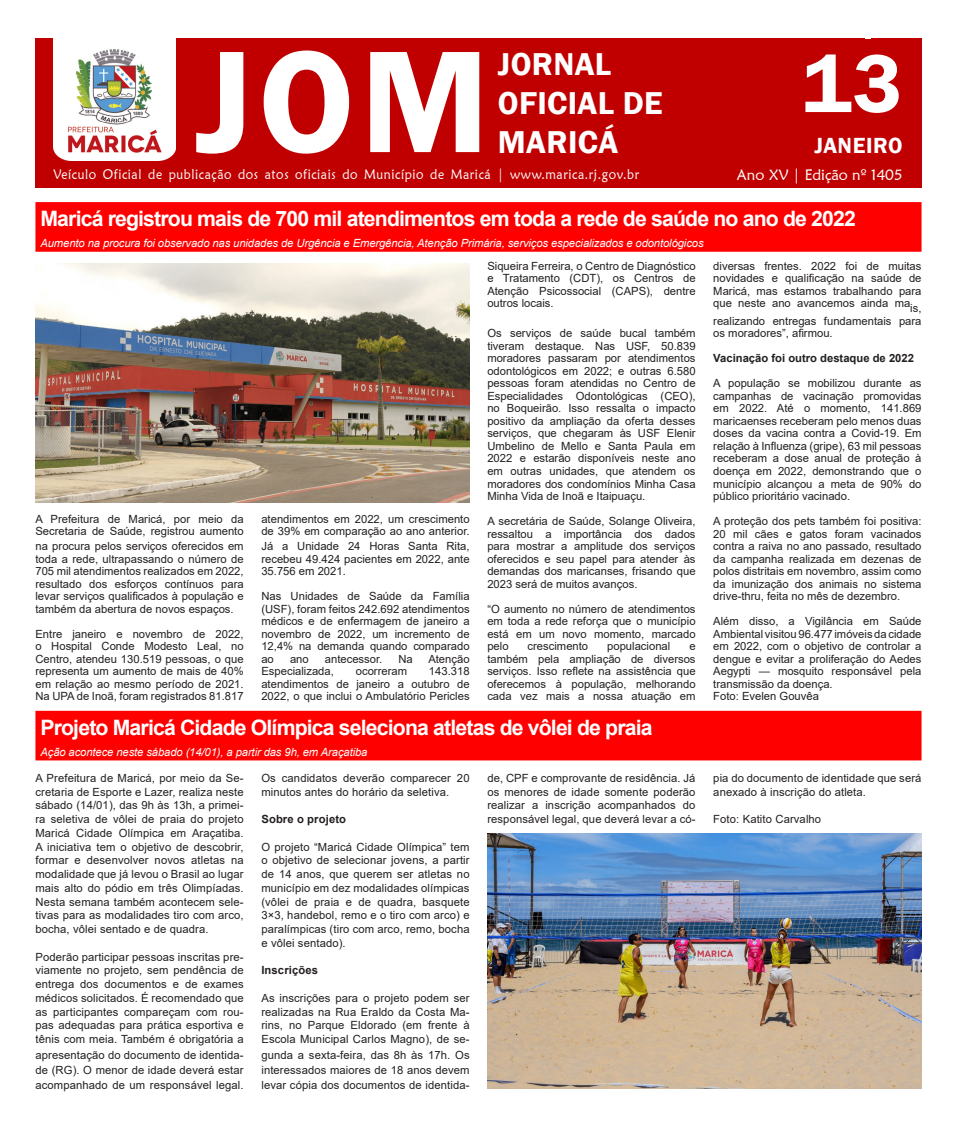
<style>
.page{position:relative;width:957px;height:1124px;background:#fff}
.page>*{position:absolute;margin:0;border:0;box-sizing:border-box;transform-origin:0 0}
.t1{font:600 150px "Franklin Gothic";color:#fff}
.t2{font:600 85px "Franklin Gothic";color:#fff}
.t3{font:600 32.5px "Franklin Gothic";letter-spacing:.01em;color:#fff}
.t4{font:600 22.5px "Franklin Gothic";letter-spacing:.025em;color:#fff}
.t5{font:700 21.25px "Arial";letter-spacing:-.04em;color:#fff}
.t6{font:15px "Maiandra GD";color:#fff}
.t7{font:13.75px "Maiandra GD";letter-spacing:.05em;color:#fff;scale:.9 1}
.t8{font:11.25px/12.5px "Arial";color:#231f20;text-align:justify}
.t9{font:italic 11.25px "Arial";letter-spacing:-.01em;color:#fff}
.t10{font:700 11.25px "Arial";color:#231f20}
</style>
<div class="page">
<div style="left:870px;top:38px;width:51px;height:21px;background:#c00000"></div>
<div style="left:35px;top:38px;width:830px;height:21px;background:#c00000"></div>
<div style="left:35px;top:202px;width:886px;height:50px;background:#f00"></div>
<img style="left:35px;top:263px;width:435px;height:240px">
<div style="left:35px;top:710px;width:886px;height:50px;background:#f00"></div>
<img style="left:487px;top:833px;width:434px;height:254px">
<div style="left:35px;top:39px;width:886px;height:149px;background:#c00000"></div>
<img style="left:54px;top:38px;width:121px;height:123px">
<p class="t1" style="left:195px;top:9px;width:295px">JOM</p>
<p class="t3" style="left:498px;top:44px;width:115px">JORNAL</p>
<p class="t3" style="left:498px;top:83px;width:166px">OFICIAL DE</p>
<p class="t3" style="left:498px;top:122px;width:122px">MARICÁ</p>
<p class="t2" style="left:801px;top:31px;width:102px">13</p>
<p class="t4" style="left:814px;top:131px;width:90px">JANEIRO</p>
<p class="t7" style="left:54px;top:166px;width:652px">Veículo Oficial de publicação dos atos oficiais do Município de Maricá | www.marica.rj.gov.br</p>
<p class="t6" style="left:737px;top:166px;width:167px">Ano XV | Edição nº 1405</p>
<p class="t5" style="left:40px;top:203px;width:817px">Maricá registrou mais de 700 mil atendimentos em toda a rede de saúde no ano de 2022</p>
<p class="t9" style="left:40px;top:236px;width:664px">Aumento na procura foi observado nas unidades de Urgência e Emergência, Atenção Primária, serviços especializados e odontológicos</p>
<p class="t8" style="left:713px;top:259px;width:210px">diversas frentes. 2022 foi de muitas novidades e qualificação na saúde de Maricá, mas estamos trabalhando para que neste ano avancemos ainda mais,</p>
<p class="t8" style="left:713px;top:314px;width:210px">realizando entregas fundamentais para os moradores”, afirmou.</p>
<p class="t10" style="left:713px;top:350px;width:202px">Vacinação foi outro destaque de 2022</p>
<p class="t8" style="left:713px;top:377px;width:210px">A população se mobilizou durante as campanhas de vacinação promovidas em 2022. Até o momento, 141.869 maricaenses receberam pelo menos duas doses da vacina contra a Covid-19. Em relação à Influenza (gripe), 63 mil pessoas receberam a dose anual de proteção à doença em 2022, demonstrando que o município alcançou a meta de 90% do público prioritário vacinado.</p>
<p class="t8" style="left:713px;top:514px;width:210px">A proteção dos pets também foi positiva:<br>20 mil cães e gatos foram vacinados contra a raiva no ano passado, resultado da campanha realizada em dezenas de polos distritais em novembro, assim como da imunização dos animais no sistema drive-thru, feita no mês de dezembro.</p>
<p class="t8" style="left:713px;top:614px;width:210px">Além disso, a Vigilância em Saúde Ambiental visitou 96.477 imóveis da cidade em 2022, com o objetivo de controlar a dengue e evitar a proliferação do Aedes Aegypti — mosquito responsável pela transmissão da doença.</p>
<p class="t8" style="left:713px;top:689px;width:107px">Foto: Evelen Gouvêa</p>
<p class="t8" style="left:487px;top:259px;width:210px">Siqueira Ferreira, o Centro de Diagnóstico e Tratamento (CDT), os Centros de Atenção Psicossocial (CAPS), dentre outros locais.</p>
<p class="t8" style="left:487px;top:327px;width:210px">Os serviços de saúde bucal também tiveram destaque. Nas USF, 50.839 moradores passaram por atendimentos odontológicos em 2022; e outras 6.580 pessoas foram atendidas no Centro de Especialidades Odontológicas (CEO), no Boqueirão. Isso ressalta o impacto positivo da ampliação da oferta desses serviços, que chegaram às USF Elenir Umbelino de Mello e Santa Paula em 2022 e estarão disponíveis neste ano em outras unidades, que atendem os moradores dos condomínios Minha Casa Minha Vida de Inoã e Itaipuaçu.</p>
<p class="t8" style="left:487px;top:514px;width:210px">A secretária de Saúde, Solange Oliveira, ressaltou a importância dos dados para mostrar a amplitude dos serviços oferecidos e seu papel para atender às demandas dos maricanses, frisando que 2023 será de muitos avanços.</p>
<p class="t8" style="left:487px;top:602px;width:210px">“O aumento no número de atendimentos em toda a rede reforça que o município está em um novo momento, marcado pelo</p>
<p class="t8" style="left:35px;top:512px;width:210px">A Prefeitura de Maricá, por meio da<br>Secretaria de Saúde, registrou aumento</p>
<p class="t8" style="left:35px;top:540px;width:210px">na procura pelos serviços oferecidos em toda a rede, ultrapassando o número de 705 mil atendimentos realizados em 2022, resultado dos esforços contínuos para levar serviços qualificados à população e também da abertura de novos espaços.</p>
<p class="t8" style="left:35px;top:627px;width:210px">Entre janeiro e novembro de 2022, o Hospital Conde Modesto Leal, no Centro, atendeu 130.519 pessoas, o que representa um aumento de mais de 40% em relação ao mesmo período de 2021.<br>Na UPA de Inoã, foram registrados 81.817</p>
<p class="t5" style="left:40px;top:712px;width:614px">Projeto Maricá Cidade Olímpica seleciona atletas de vôlei de praia</p>
<p class="t9" style="left:40px;top:744px;width:328px">Ação acontece neste sábado (14/01), a partir das 9h, em Araçatiba</p>
<p class="t8" style="left:35px;top:770px;width:210px;line-height:13.8px">A Prefeitura de Maricá, por meio da Se&shy;cretaria de Esporte e Lazer, realiza neste sábado (14/01), das 9h às 13h, a primei&shy;ra seletiva de vôlei de praia do projeto Maricá Cidade Olímpica em Araçatiba.<br>A iniciativa tem o objetivo de descobrir, formar e desenvolver novos atletas na modalidade que já levou o Brasil ao lugar mais alto do pódio em três Olimpíadas.<br>Nesta semana também acontecem sele&shy;tivas para as modalidades tiro com arco, bocha, vôlei sentado e de quadra.</p>
<p class="t8" style="left:35px;top:949px;width:210px;line-height:13.8px">Poderão participar pessoas inscritas pre&shy;viamente no projeto, sem pendência de entrega dos documentos e de exames médicos solicitados. É recomendado que as participantes compareçam com rou&shy;pas adequadas para prática esportiva e tênis com meia. Também é obrigatória a</p>
<p class="t8" style="left:35px;top:1047px;width:210px;line-height:15px">apresentação do documento de identida&shy;de (RG). O menor de idade deverá estar acompanhado de um responsável legal.</p>
<p class="t8" style="left:261px;top:512px;width:210px">atendimentos em 2022, um crescimento de 39% em comparação ao ano anterior.</p>
<p class="t8" style="left:261px;top:540px;width:210px">Já a Unidade 24 Horas Santa Rita, recebeu 49.424 pacientes em 2022, ante 35.756 em 2021.</p>
<p class="t8" style="left:261px;top:590px;width:210px">Nas Unidades de Saúde da Família (USF), foram feitos 242.692 atendimentos médicos e de enfermagem de janeiro a novembro de 2022, um incremento de 12,4% na demanda quando comparado ao</p>
<p class="t8" style="left:527px;top:639px;width:62px">crescimento</p>
<p class="t8" style="left:607px;top:639px;width:65px">populacional</p>
<p class="t8" style="left:487px;top:639px;width:210px;text-indent:202px">e também pela ampliação de diversos serviços. Isso reflete na assistência que oferecemos à população, melhorando cada vez mais a nossa atuação em</p>
<p class="t8" style="left:290px;top:652px;width:20px">ano</p>
<p class="t8" style="left:325px;top:652px;width:59px">antecessor.</p>
<p class="t8" style="left:398px;top:652px;width:16px">Na</p>
<p class="t8" style="left:428px;top:652px;width:43px">Atenção</p>
<p class="t8" style="left:261px;top:665px;width:74px">Especializada,</p>
<p class="t8" style="left:356px;top:665px;width:53px">ocorreram</p>
<p class="t8" style="left:261px;top:665px;width:210px;text-indent:168px">143.318 atendimentos de janeiro a outubro de 2022, o que inclui o Ambulatório Pericles</p>
<p class="t8" style="left:261px;top:770px;width:210px;line-height:13.8px">Os candidatos deverão comparecer 20 minutos antes do horário da seletiva.</p>
<p class="t10" style="left:261px;top:811px;width:86px">Sobre o projeto</p>
<p class="t8" style="left:261px;top:839px;width:210px;line-height:13.8px">O projeto “Maricá Cidade Olímpica” tem o objetivo de selecionar jovens, a partir de 14 anos, que querem ser atletas no município em dez modalidades olímpicas (vôlei de praia e de quadra, basquete 3×3, handebol, remo e o tiro com arco) e paralímpicas (tiro com arco, remo, bocha e vôlei sentado).</p>
<p class="t10" style="left:261px;top:962px;width:58px">Inscrições</p>
<p class="t8" style="left:261px;top:990px;width:210px;line-height:13.8px">As inscrições para o projeto podem ser realizadas na Rua Eraldo da Costa Ma&shy;rins, no Parque Eldorado (em frente à Escola Municipal Carlos Magno), de se-</p>
<p class="t8" style="left:261px;top:1047px;width:210px;line-height:15px">gunda a sexta-feira, das 8h às 17h. Os interessados maiores de 18 anos devem levar cópia dos documentos de identida-</p>
<p class="t8" style="left:487px;top:770px;width:210px;line-height:13.8px">de, CPF e comprovante de residência. Já os menores de idade somente poderão realizar a inscrição acompanhados do responsável legal, que deverá levar a có-</p>
<p class="t8" style="left:713px;top:770px;width:210px;line-height:13.8px">pia do documento de identidade que será anexado à inscrição do atleta.</p>
<p class="t8" style="left:713px;top:812px;width:109px">Foto: Katito Carvalho</p>
</div>
